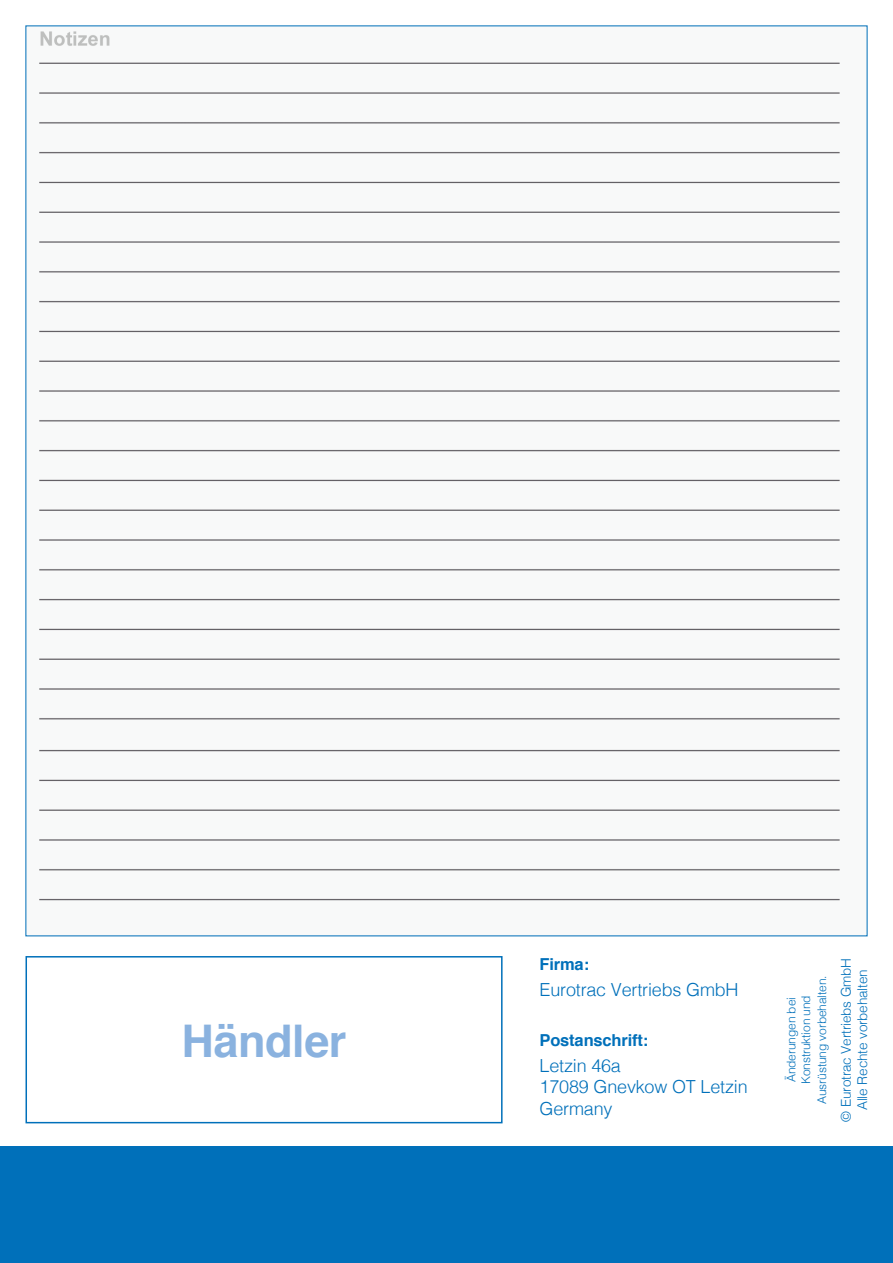
<style>
.page{position:relative;width:893px;height:1263px;background:#fff}
.page>*{position:absolute;margin:0;border:0;box-sizing:border-box;transform-origin:0 0}
.t1{font:700 45px "Helvetica";letter-spacing:-.01em;color:#8ab2df}
.t2{font:300 18px/21.6px "Helvetica";letter-spacing:-.01em;color:#0070ba}
.t3{font:700 16.5px "Helvetica";letter-spacing:-.01em;color:#0070ba}
.t4{font:300 13.5px/16.2px "Helvetica";letter-spacing:-.01em;color:#0070ba;text-align:center}
.t5{font:300 12px/14.4px "Helvetica";letter-spacing:-.01em;color:#0070ba}
</style>
<div class="page">
<div style="left:0;top:1146px;width:893px;height:117px;background:#0070ba"></div>
<div style="left:26px;top:956px;width:477px;height:167px;border:2px solid #0070ba"></div>
<img style="left:39px;top:31px;width:801px;height:870px">
<h1 class="t1" style="left:182px;top:1004px;width:166px">Händler</h1>
<p class="t3" style="left:540px;top:951px;width:51px">Firma:</p>
<p class="t2" style="left:540px;top:977px;width:201px">Eurotrac Vertriebs GmbH</p>
<p class="t3" style="left:540px;top:1026px;width:110px">Postanschrift:</p>
<p class="t2" style="left:540px;top:1053px;width:210px">Letzin 46a<br>17089 Gnevkow OT Letzin<br>Germany</p>
<p class="t5" style="left:814px;top:1104px;width:130px;rotate:-90deg">Ausrüstung vorbehalten.</p>
<p class="t5" style="left:783px;top:1084px;width:90px;rotate:-90deg">Änderungen bei<br>Konstruktion und</p>
<p class="t4" style="left:837px;top:1121px;width:165px;rotate:-90deg">© Eurotrac Vertriebs GmbH<br>Alle Rechte vorbehalten</p>
</div>
